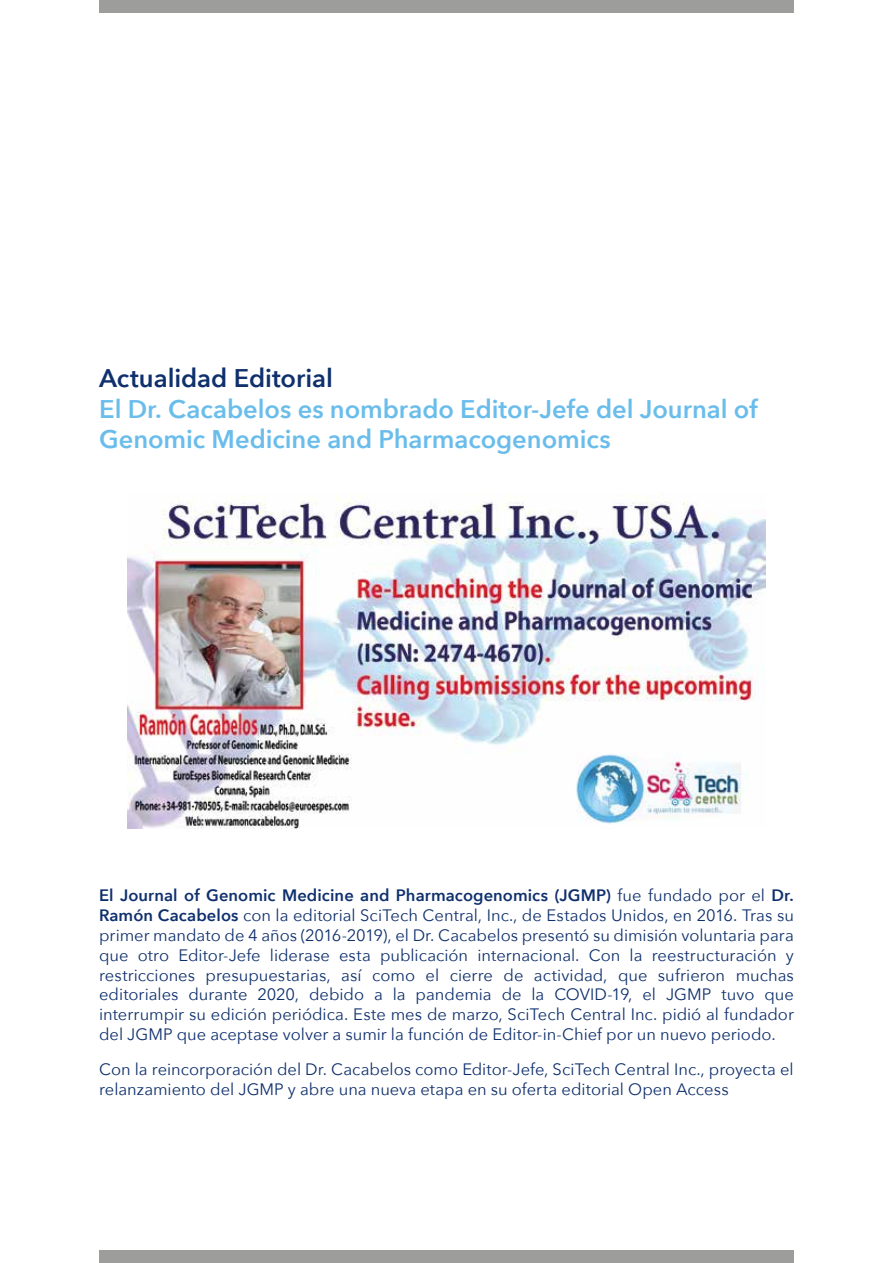
<style>
.page{position:relative;width:893px;height:1263px;background:#fff}
.page>*{position:absolute;margin:0;border:0;box-sizing:border-box;transform-origin:0 0}
.t1{font:600 25.5px/30.6px "Avenir Next";color:#6abdeb}
.t2{font:600 25.5px "Avenir Next";letter-spacing:-.005em;color:#0f306d}
.t3{font:16.5px/19.8px "Avenir Next";color:#0f306d;text-align:justify}
.s1{font-weight:600}
</style>
<div class="page">
<div style="left:99px;top:0;width:695px;height:12px;background:#9d9d9c"></div>
<div style="left:99px;top:1250px;width:695px;height:13px;background:#9d9d9c"></div>
<img style="left:128px;top:495px;width:637px;height:333px">
<h1 class="t2" style="left:99px;top:356px;width:235px">Actualidad Editorial</h1>
<h1 class="t1" style="left:99px;top:393px;width:660px">El Dr. Cacabelos es nombrado Editor-Jefe del Journal of<br>Genomic Medicine and Pharmacogenomics</h1>
<p class="t3" style="left:99px;top:885px;width:696px"><span class="s1">El Journal of Genomic Medicine and Pharmacogenomics (JGMP)</span> fue fundado por el <span class="s1">Dr.<br>Ramón Cacabelos</span> con la editorial SciTech Central, Inc., de Estados Unidos, en 2016. Tras su primer mandato de 4 años (2016-2019), el Dr. Cacabelos presentó su dimisión voluntaria para que otro Editor-Jefe liderase esta publicación internacional. Con la reestructuración y restricciones presupuestarias, así como el cierre de actividad, que sufrieron muchas editoriales durante 2020, debido a la pandemia de la COVID-19, el JGMP tuvo que interrumpir su edición periódica. Este mes de marzo, SciTech Central Inc. pidió al fundador del JGMP que aceptase volver a sumir la función de Editor-in-Chief por un nuevo periodo.</p>
<p class="t3" style="left:99px;top:1058px;width:696px">Con la reincorporación del Dr. Cacabelos como Editor-Jefe, SciTech Central Inc., proyecta el relanzamiento del JGMP y abre una nueva etapa en su oferta editorial Open Access</p>
</div>
